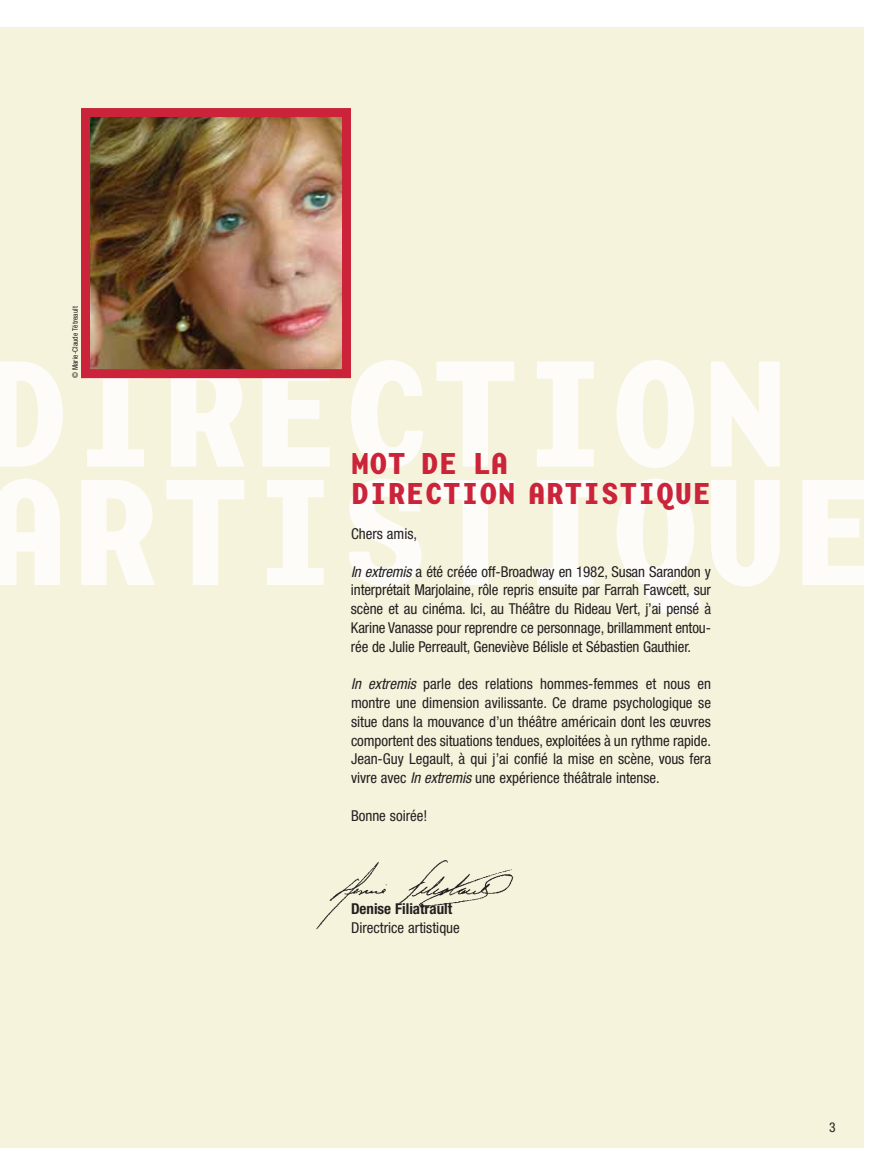
<style>
.page{position:relative;width:891px;height:1175px;background:#fff}
.page>*{position:absolute;margin:0;border:0;box-sizing:border-box;transform-origin:0 0}
.t1{font:700 30px/30px "Base Mono Wide";letter-spacing:.01em;color:#cb243a}
.t2{font:condensed 15px/18.8px "Helvetica Neue";color:#231f20;text-align:justify}
.t3{font:700 condensed 15px "Helvetica Neue";color:#231f20}
.t4{font:condensed 13.5px "Helvetica Neue";color:#231f20}
.t5{font:condensed 7.5px "Helvetica Neue";color:#231f20}
.s1{font-style:italic}
</style>
<div class="page">
<div style="left:0;top:27px;width:864px;height:1121px;background:#f5f3dc"></div>
<svg style="left:0;top:360px;width:780px;height:108px"></svg>
<svg style="left:0;top:478px;width:864px;height:137px"></svg>
<img style="left:316px;top:860px;width:198px;height:70px">
<img style="left:91px;top:118px;width:250px;height:250px">
<div style="left:81px;top:108px;width:270px;height:270px;border:9px solid #cb243a"></div>
<p class="t5" style="left:73px;top:378px;width:73px;rotate:-90deg">© Marie-Claude Tétreault</p>
<h1 class="t1" style="left:351px;top:451px;width:361px">MOT DE LA<br>DIRECTION ARTISTIQUE</h1>
<p class="t2" style="left:351px;top:526px;width:68px">Chers amis,</p>
<p class="t2" style="left:351px;top:563px;width:362px"><span class="s1">In extremis</span>a été créée off-Broadway en 1982, Susan Sarandon y interprétait Marjolaine, rôle repris ensuite par Farrah Fawcett, sur scène et au cinéma. Ici, au Théâtre du Rideau Vert, j’ai pensé à Karine Vanasse pour reprendre ce personnage, brillamment entou&shy;rée de Julie Perreault, Geneviève Bélisle et Sébastien Gauthier.</p>
<p class="t2" style="left:351px;top:676px;width:362px"><span class="s1">In extremis</span> parle des relations hommes-femmes et nous en montre une dimension avilissante. Ce drame psychologique se situe dans la mouvance d’un théâtre américain dont les œuvres comportent des situations tendues, exploitées à un rythme rapide.<br>Jean-Guy Legault, à qui j’ai confié la mise en scène, vous fera vivre avec <span class="s1">In extremis</span>une expérience théâtrale intense.</p>
<p class="t2" style="left:351px;top:807px;width:78px">Bonne soirée!</p>
<p class="t3" style="left:351px;top:903px;width:103px">Denise Filiatrault</p>
<p class="t2" style="left:351px;top:919px;width:110px">Directrice artistique</p>
<p class="t4" style="left:829px;top:1122px;width:8px">3</p>
</div>
